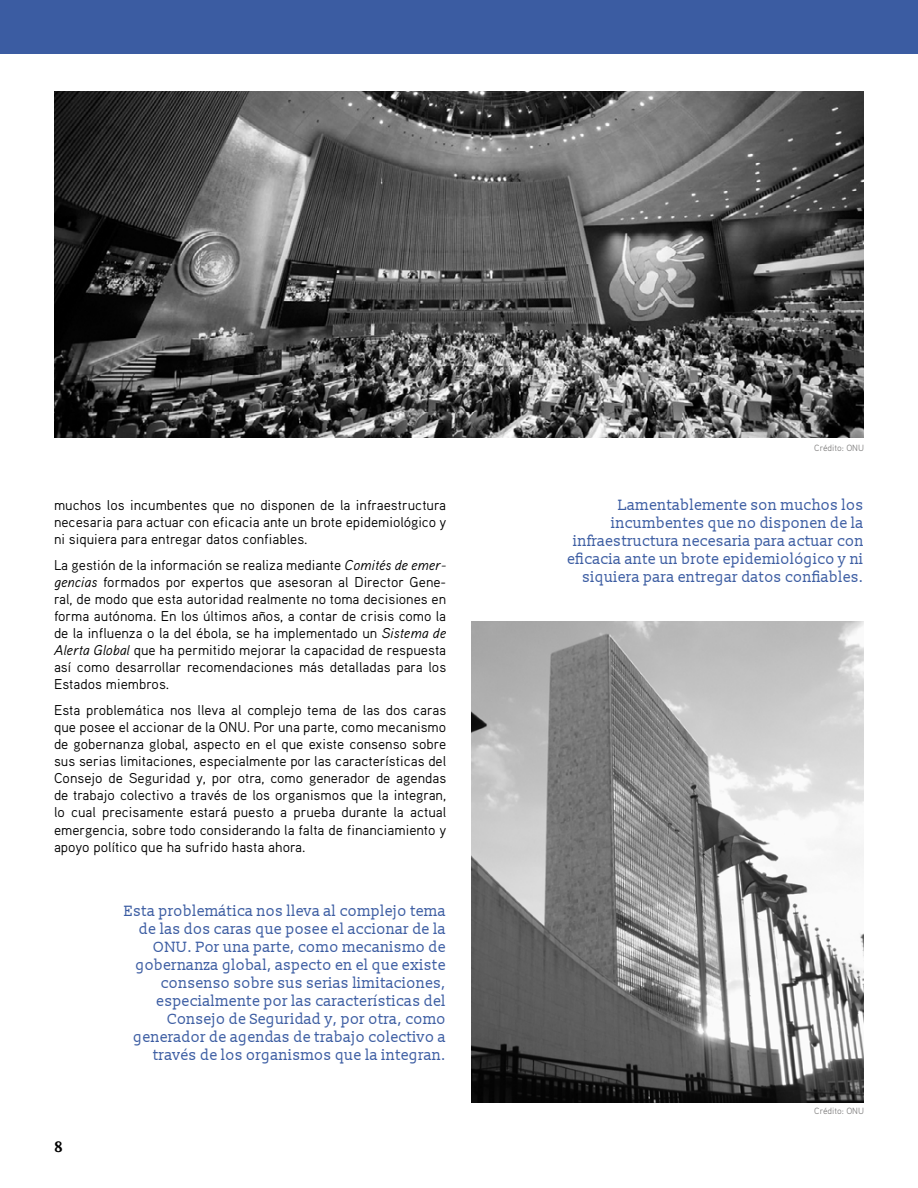
<style>
.page{position:relative;width:918px;height:1188px;background:#fff}
.page>*{position:absolute;margin:0;border:0;box-sizing:border-box;transform-origin:0 0}
.t1{font:15px/18px "Slabo 13 px";color:#3b5ca2;text-align:right}
.t2{font:700 15px "Lora";color:#000}
.t3{font:14.25px/17.1px "Aaux Pro Regular OSF";color:#000;text-align:justify}
.t4{font:9px "Aaux Pro Regular OSF";color:#818080}
.s1{font-family:"Aaux Pro Regular Italic OSF"}
</style>
<div class="page">
<div style="left:0;top:0;width:918px;height:54px;background:#3b5ca2"></div>
<img style="left:472px;top:622px;width:392px;height:481px">
<img style="left:54px;top:91px;width:810px;height:347px">
<p class="t3" style="left:54px;top:496px;width:394px">muchos los incumbentes que no disponen de la infraestructura necesaria para actuar con eficacia ante un brote epidemiológico y ni siquiera para entregar datos confiables.</p>
<p class="t3" style="left:54px;top:556px;width:394px">La gestión de la información se realiza mediante <span class="s1">Comités de emer&shy;gencias</span> formados por expertos que asesoran al Director Gene&shy;ral, de modo que esta autoridad realmente no toma decisiones en forma autónoma. En los últimos años, a contar de crisis como la de la influenza o la del ébola, se ha implementado un <span class="s1">Sistema de Alerta Global</span> que ha permitido mejorar la capacidad de respuesta así como desarrollar recomendaciones más detalladas para los Estados miembros.</p>
<p class="t3" style="left:54px;top:701px;width:394px">Esta problemática nos lleva al complejo tema de las dos caras que posee el accionar de la ONU. Por una parte, como mecanismo de gobernanza global, aspecto en el que existe consenso sobre sus serias limitaciones, especialmente por las características del Consejo de Seguridad y, por otra, como generador de agendas de trabajo colectivo a través de los organismos que la integran, lo cual precisamente estará puesto a prueba durante la actual emergencia, sobre todo considerando la falta de financiamiento y apoyo político que ha sufrido hasta ahora.</p>
<p class="t2" style="left:54px;top:1134px;width:10px">8</p>
<p class="t1" style="left:124px;top:901px;width:323px">Esta problemática nos lleva al complejo tema de las dos caras que posee el accionar de la ONU. Por una parte, como mecanismo de gobernanza global, aspecto en el que existe consenso sobre sus serias limitaciones, especialmente por las características del Consejo de Seguridad y, por otra, como generador de agendas de trabajo colectivo a través de los organismos que la integran.</p>
<p class="t4" style="left:814px;top:442px;width:51px">Crédito: ONU</p>
<p class="t1" style="left:567px;top:495px;width:298px">Lamentablemente son muchos los incumbentes que no disponen de la infraestructura necesaria para actuar con eficacia ante un brote epidemiológico y ni siquiera para entregar datos confiables.</p>
<p class="t4" style="left:814px;top:1105px;width:51px">Crédito: ONU</p>
</div>
